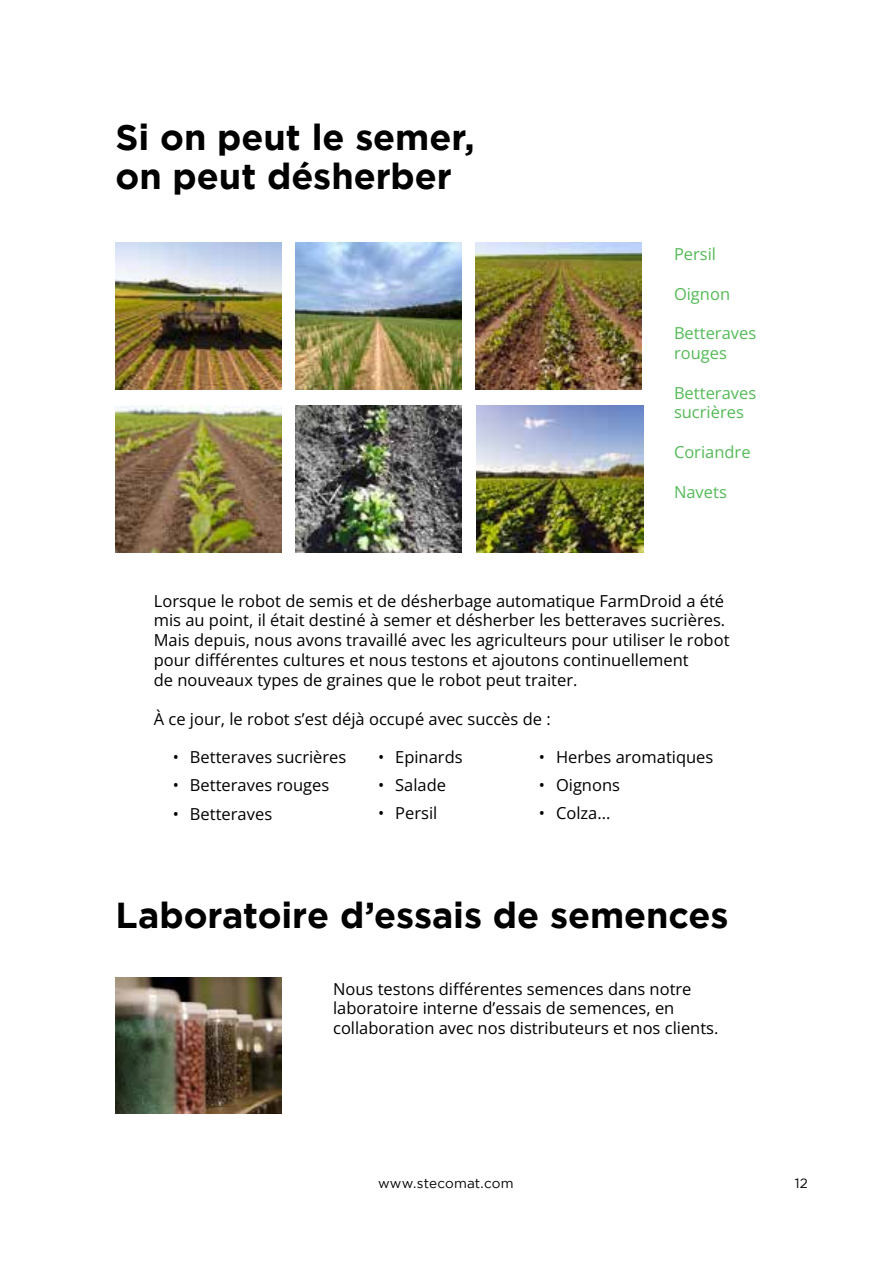
<style>
.page{position:relative;width:893px;height:1263px;background:#fff}
.page>*{position:absolute;margin:0;border:0;box-sizing:border-box;transform-origin:0 0}
.t1{font:700 36px/39px "Gotham";color:#000}
.t2{font:16.5px/19.8px "Open Sans";color:#000}
.t3{font:16.5px/19.8px "Open Sans";color:#54ba57}
.t4{font:13.5px "Gotham";letter-spacing:.015em;color:#000}
</style>
<div class="page">
<img style="left:116px;top:242px;width:166px;height:147px">
<img style="left:295px;top:242px;width:167px;height:147px">
<img style="left:475px;top:242px;width:166px;height:147px">
<img style="left:116px;top:406px;width:166px;height:147px">
<img style="left:116px;top:977px;width:166px;height:136px">
<img style="left:295px;top:406px;width:167px;height:147px">
<img style="left:477px;top:406px;width:166px;height:147px">
<h1 class="t1" style="left:116px;top:117px;width:361px">Si on peut le semer, on peut désherber</h1>
<p class="t3" style="left:674px;top:244px;width:44px">Persil</p>
<p class="t3" style="left:674px;top:283px;width:58px">Oignon</p>
<p class="t3" style="left:674px;top:323px;width:84px">Betteraves rouges</p>
<p class="t3" style="left:674px;top:382px;width:84px">Betteraves sucrières</p>
<p class="t3" style="left:674px;top:442px;width:78px">Coriandre</p>
<p class="t3" style="left:674px;top:481px;width:54px">Navets</p>
<p class="t2" style="left:154px;top:590px;width:577px">Lorsque le robot de semis et de désherbage automatique FarmDroid a été mis au point, il était destiné à semer et désherber les betteraves sucrières.<br>Mais depuis, nous avons travaillé avec les agriculteurs pour utiliser le robot pour différentes cultures et nous testons et ajoutons continuellement<br>de nouveaux types de graines que le robot peut traiter.</p>
<p class="t2" style="left:154px;top:709px;width:398px">À ce jour, le robot s’est déjà occupé avec succès de :</p>
<p class="t2" style="left:173px;top:747px;width:175px">• Betteraves sucrières</p>
<p class="t2" style="left:173px;top:775px;width:158px">• Betteraves rouges</p>
<p class="t2" style="left:173px;top:803px;width:101px">• Betteraves</p>
<p class="t2" style="left:378px;top:746px;width:86px">• Epinards</p>
<p class="t2" style="left:378px;top:775px;width:69px">• Salade</p>
<p class="t2" style="left:378px;top:803px;width:61px">• Persil</p>
<p class="t2" style="left:539px;top:746px;width:176px">• Herbes aromatiques</p>
<p class="t2" style="left:539px;top:775px;width:82px">• Oignons</p>
<p class="t2" style="left:539px;top:803px;width:73px">• Colza...</p>
<h1 class="t1" style="left:116px;top:895px;width:614px">Laboratoire d’essais de semences</h1>
<p class="t2" style="left:333px;top:978px;width:387px">Nous testons différentes semences dans notre laboratoire interne d’essais de semences, en collaboration avec nos distributeurs et nos clients.</p>
<p class="t4" style="left:378px;top:1175px;width:137px">www.stecomat.com</p>
<p class="t4" style="left:795px;top:1175px;width:15px">12</p>
</div>
